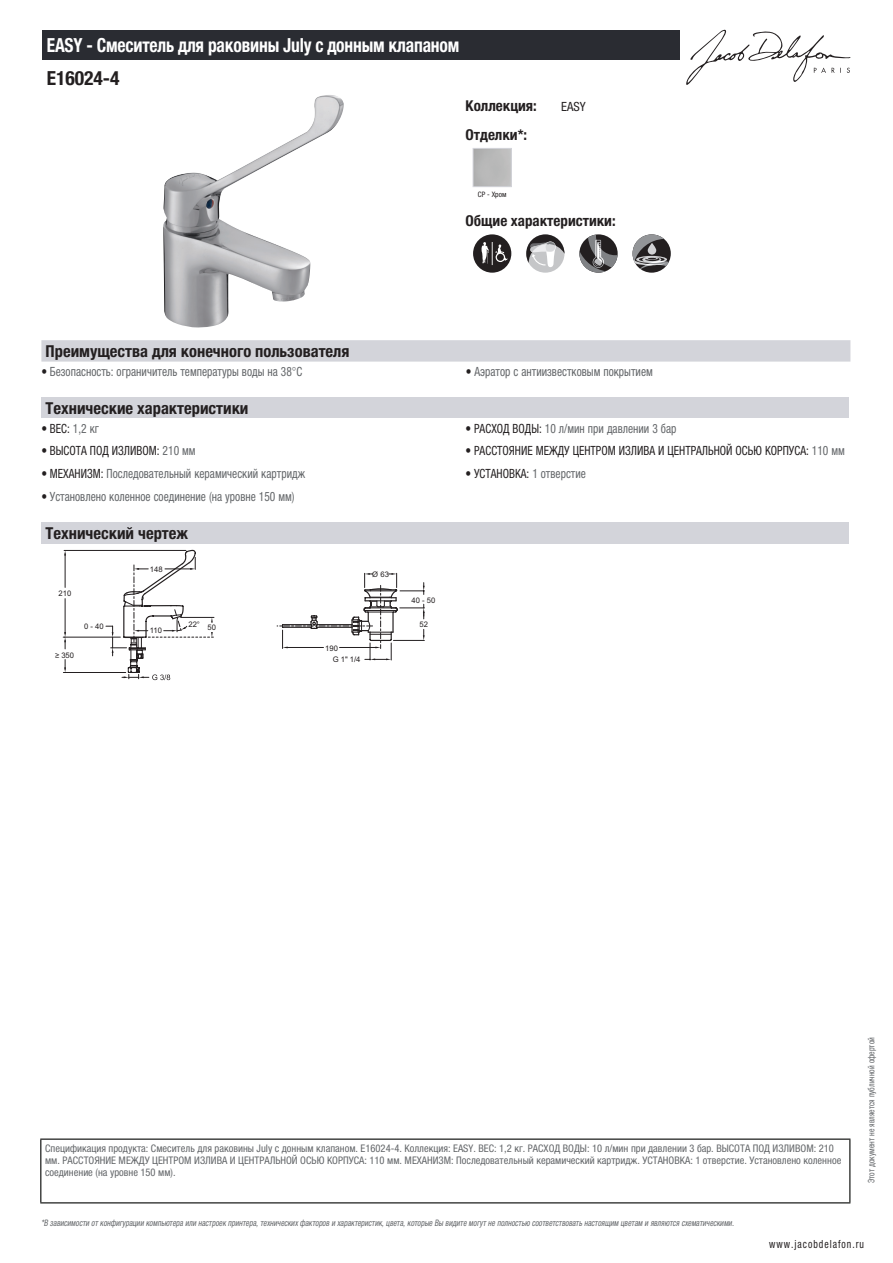
<style>
.page{position:relative;width:893px;height:1263px;background:#fff}
.page>*{position:absolute;margin:0;border:0;box-sizing:border-box;transform-origin:0 0}
.t1{font:700 condensed 19.5px "Helvetica Neue LTCYR";letter-spacing:-.01em;color:#fff;scale:.9 1}
.t2{font:700 condensed 19.5px "Helvetica Neue LTCYR";color:#231f20}
.t3{font:700 condensed 16.5px "Helvetica Neue LTCYR";color:#231f20}
.t4{font:700 condensed 15px "Helvetica Neue LTCYR";color:#231f20}
.t5{font:condensed 12.75px "Helvetica Neue LTCYR";color:#626568;scale:.9 1}
.t6{font:condensed 12.75px "Helvetica Neue LTCYR";color:#231f20;scale:.9 1}
.t7{font:condensed 12.75px "Helvetica Neue LTCYR";color:#231f20}
.t8{font:condensed 11.25px "Helvetica Neue LTCYR";letter-spacing:.1em;color:#231f20;scale:.87 1}
.t9{font:condensed 10.5px/12px "Helvetica Neue LTCYR";color:#626568}
.t10{font:italic condensed 9px "Helvetica Neue LTCYR";color:#626568;scale:.87 1}
.t11{font:condensed 9px "Helvetica Neue LTCYR";color:#626568;scale:.87 1}
.t12{font:7.65px "Arial";color:#231f20}
.t13{font:condensed 7.5px "Helvetica Neue LTCYR";color:#231f20}
.s1{color:#231f20}
.s2{color:#626568}
</style>
<div class="page">
<svg style="left:686px;top:30px;width:164px;height:55px"></svg>
<img style="left:163px;top:95px;width:181px;height:233px">
<div style="left:473px;top:148px;width:39px;height:39px;border:1px solid #d3d4da"></div>
<svg style="left:473px;top:234px;width:38px;height:39px"></svg>
<div style="left:526px;top:234px;width:38px;height:39px;background:#c5c6c8;border-radius:50%"></div>
<svg style="left:526px;top:234px;width:38px;height:33px"></svg>
<svg style="left:579px;top:235px;width:39px;height:38px"></svg>
<svg style="left:632px;top:234px;width:39px;height:39px"></svg>
<svg style="left:632px;top:234px;width:37px;height:35px"></svg>
<div style="left:41px;top:340px;width:809px;height:22px;background:#d3d4da"></div>
<div style="left:41px;top:397px;width:808px;height:21px;background:#d3d4da"></div>
<div style="left:41px;top:522px;width:808px;height:21px;background:#d3d4da"></div>
<hr style="left:64px;top:550px;width:122px;height:1px;background:#231f20">
<hr style="left:63px;top:637px;width:57px;height:1px;background:#231f20">
<hr style="left:65px;top:554px;width:1px;height:33px;background:#231f20">
<hr style="left:65px;top:599px;width:1px;height:35px;background:#231f20">
<hr style="left:181px;top:617px;width:33px;height:1px;background:#231f20">
<hr style="left:63px;top:672px;width:63px;height:1px;background:#231f20">
<svg style="left:64px;top:632px;width:2px;height:17px"></svg>
<svg style="left:64px;top:659px;width:2px;height:13px"></svg>
<svg style="left:277px;top:573px;width:148px;height:87px"></svg>
<svg style="left:106px;top:550px;width:107px;height:130px"></svg>
<div style="left:43px;top:30px;width:637px;height:30px;background:#2a2c32"></div>
<hr style="left:40px;top:1138px;width:810px;height:2px;background:#040503">
<hr style="left:40px;top:1140px;width:1px;height:62px;background:#040503">
<hr style="left:849px;top:1140px;width:1px;height:62px;background:#040503">
<hr style="left:40px;top:1202px;width:810px;height:1px;background:#040503">
<h1 class="t1" style="left:47px;top:34px;width:460px">EASY - Смеситель для раковины July с донным клапаном</h1>
<h1 class="t2" style="left:47px;top:67px;width:74px">E16024-4</h1>
<h3 class="t4" style="left:466px;top:97px;width:73px">Коллекция:</h3>
<p class="t7" style="left:561px;top:99px;width:26px">EASY</p>
<h3 class="t4" style="left:466px;top:126px;width:63px">Отделки*:</h3>
<p class="t13" style="left:478px;top:190px;width:30px">CP - Хром</p>
<h3 class="t4" style="left:466px;top:212px;width:152px">Общие характеристики:</h3>
<h2 class="t3" style="left:46px;top:342px;width:305px">Преимущества для конечного пользователя</h2>
<p class="t5" style="left:41px;top:364px;width:292px"><span class="s1">•</span> Безопасность: ограничитель температуры воды на 38°С</p>
<p class="t5" style="left:466px;top:364px;width:209px"><span class="s1">•</span> Аэратор с антиизвестковым покрытием</p>
<h2 class="t3" style="left:46px;top:399px;width:204px">Технические характеристики</h2>
<p class="t6" style="left:41px;top:421px;width:65px">• ВЕС: <span class="s2">1,2 кг</span></p>
<p class="t5" style="left:466px;top:421px;width:236px"><span class="s1">• РАСХОД ВОДЫ:</span> 10 л/мин при давлении 3 бар</p>
<p class="t6" style="left:41px;top:444px;width:173px">• ВЫСОТА ПОД ИЗЛИВОМ: <span class="s2">210 мм</span></p>
<p class="t6" style="left:466px;top:444px;width:423px">• РАССТОЯНИЕ МЕЖДУ ЦЕНТРОМ ИЗЛИВА И ЦЕНТРАЛЬНОЙ ОСЬЮ КОРПУСА: <span class="s2">110 мм</span></p>
<p class="t5" style="left:41px;top:466px;width:294px"><span class="s1">• МЕХАНИЗМ:</span> Последовательный керамический картридж</p>
<p class="t6" style="left:466px;top:466px;width:135px">• УСТАНОВКА: <span class="s2">1 отверстие</span></p>
<p class="t5" style="left:41px;top:489px;width:283px"><span class="s1">•</span> Установлено коленное соединение (на уровне 150 мм)</p>
<h2 class="t3" style="left:46px;top:524px;width:144px">Технический чертеж</h2>
<p class="t12" style="left:59px;top:588px;width:14px">210</p>
<p class="t12" style="left:55px;top:650px;width:21px">≥ 350</p>
<p class="t12" style="left:150px;top:564px;width:14px">148</p>
<p class="t12" style="left:188px;top:619px;width:13px">22°</p>
<p class="t12" style="left:84px;top:621px;width:21px">0 - 40</p>
<p class="t12" style="left:208px;top:623px;width:10px">50</p>
<p class="t12" style="left:150px;top:626px;width:14px">110</p>
<p class="t12" style="left:372px;top:569px;width:18px">Ø 63</p>
<p class="t12" style="left:325px;top:643px;width:14px">190</p>
<p class="t12" style="left:333px;top:654px;width:29px">G 1" 1/4</p>
<p class="t12" style="left:411px;top:595px;width:25px">40 - 50</p>
<p class="t12" style="left:419px;top:620px;width:10px">52</p>
<p class="t9" style="left:45px;top:1142px;width:798px">Спецификация продукта: Смеситель для раковины July с донным клапаном. E16024-4. Коллекция: EASY. ВЕС: 1,2 кг. РАСХОД ВОДЫ: 10 л/мин при давлении 3 бар. ВЫСОТА ПОД ИЗЛИВОМ: 210 мм. РАССТОЯНИЕ МЕЖДУ ЦЕНТРОМ ИЗЛИВА И ЦЕНТРАЛЬНОЙ ОСЬЮ КОРПУСА: 110 мм. МЕХАНИЗМ: Последовательный керамический картридж. УСТАНОВКА: 1 отверстие. Установлено коленное соединение (на уровне 150 мм).</p>
<p class="t10" style="left:41px;top:1218px;width:800px">*В зависимости отконфигурации компьютера или настроек принтера,техническихфакторов и характеристик,цвета,которые Вы видите могутне полностью соответствоватьнастоящим цветам и являются схематическими.</p>
<p class="t11" style="left:866px;top:1183px;width:169px;rotate:-90deg">Этот документ не является публичной офертой</p>
<p class="t8" style="left:769px;top:1237px;width:110px">www.jacobdelafon.ru</p>
</div>
